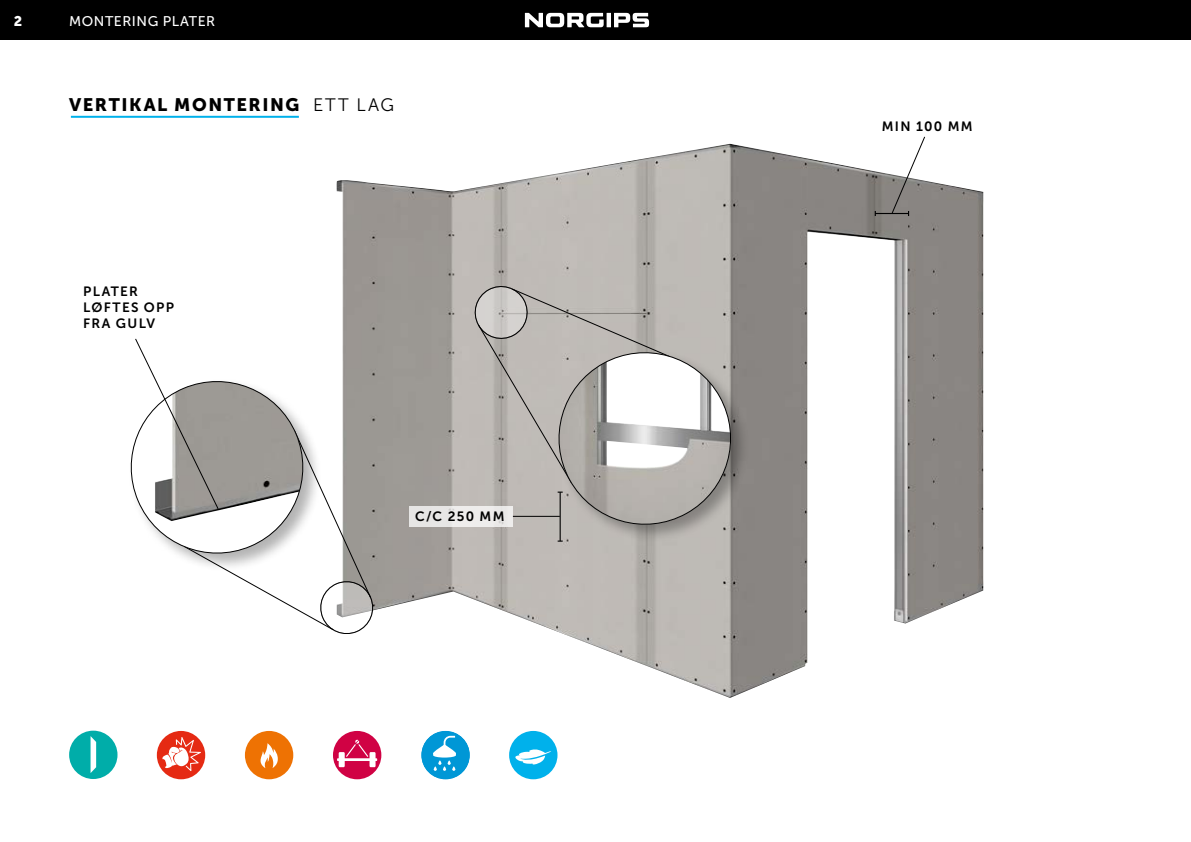
<style>
.page{position:relative;width:1191px;height:842px;background:#fff}
.page>*{position:absolute;margin:0;border:0;box-sizing:border-box;transform-origin:0 0}
.t1{font:18px "Museo Sans 900";letter-spacing:.085em;color:#000}
.t2{font:14px "Museo Sans 500";letter-spacing:.04em;color:#fff}
.t3{font:14px "Museo Sans 900";color:#fff}
.t4{font:13.4px/16px "Museo Sans 700";letter-spacing:.095em;color:#000}
.s1{font-family:"Museo Sans 300"}
</style>
<div class="page">
<div style="left:0;top:0;width:1191px;height:40px;background:#000"></div>
<div style="left:606px;top:13px;width:5px;height:14px;background:#fff"></div>
<svg style="left:614px;top:13px;width:35px;height:14px"></svg>
<svg style="left:525px;top:13px;width:78px;height:14px"></svg>
<img style="left:336px;top:144px;width:647px;height:554px">
<div style="left:509px;top:731px;width:48px;height:48px;background:#00b1eb;border-radius:50%"></div>
<svg style="left:515px;top:749px;width:36px;height:15px"></svg>
<div style="left:245px;top:731px;width:48px;height:48px;background:#ee7203;border-radius:50%"></div>
<svg style="left:260px;top:743px;width:18px;height:25px"></svg>
<div style="left:157px;top:731px;width:48px;height:48px;background:#e52a13;border-radius:50%"></div>
<svg style="left:162px;top:737px;width:39px;height:34px"></svg>
<div style="left:333px;top:731px;width:48px;height:48px;background:#d00244;border-radius:50%"></div>
<div style="left:339px;top:752px;width:6px;height:15px;background:#fff"></div>
<div style="left:369px;top:752px;width:6px;height:15px;background:#fff"></div>
<hr style="left:337px;top:758px;width:40px;height:3px;background:#fff">
<svg style="left:346px;top:739px;width:23px;height:18px"></svg>
<hr style="left:71px;top:116px;width:228px;height:2px;background:#00b1eb">
<div style="left:556px;top:349px;width:193px;height:194px;background:#898582"></div>
<hr style="left:875px;top:213px;width:33px;height:1px;background:#000">
<svg style="left:891px;top:136px;width:34px;height:80px"></svg>
<svg style="left:130px;top:338px;width:246px;height:299px"></svg>
<svg style="left:471px;top:283px;width:271px;height:259px;background:#bab7b3"></svg>
<hr style="left:512px;top:516px;width:48px;height:1px;background:#000">
<div style="left:409px;top:506px;width:103px;height:21px;background:#eae9e8"></div>
<div style="left:69px;top:731px;width:48px;height:48px;background:#00ada9;border-radius:50%"></div>
<svg style="left:91px;top:736px;width:5px;height:37px"></svg>
<div style="left:421px;top:731px;width:49px;height:48px;background:#0097d6;border-radius:50%"></div>
<svg style="left:433px;top:736px;width:23px;height:35px"></svg>
<p class="t3" style="left:14px;top:13px;width:10px">2</p>
<p class="t2" style="left:69px;top:13px;width:148px">MONTERING PLATER</p>
<h1 class="t1" style="left:69px;top:95px;width:327px">VERTIKAL MONTERING <span class="s1">ETT LAG</span></h1>
<p class="t4" style="left:83px;top:284px;width:92px">PLATER<br>LØFTES OPP<br>FRA GULV</p>
<p class="t4" style="left:415px;top:508px;width:91px">C/C 250 MM</p>
<p class="t4" style="left:881px;top:118px;width:92px">MIN 100 MM</p>
</div>
